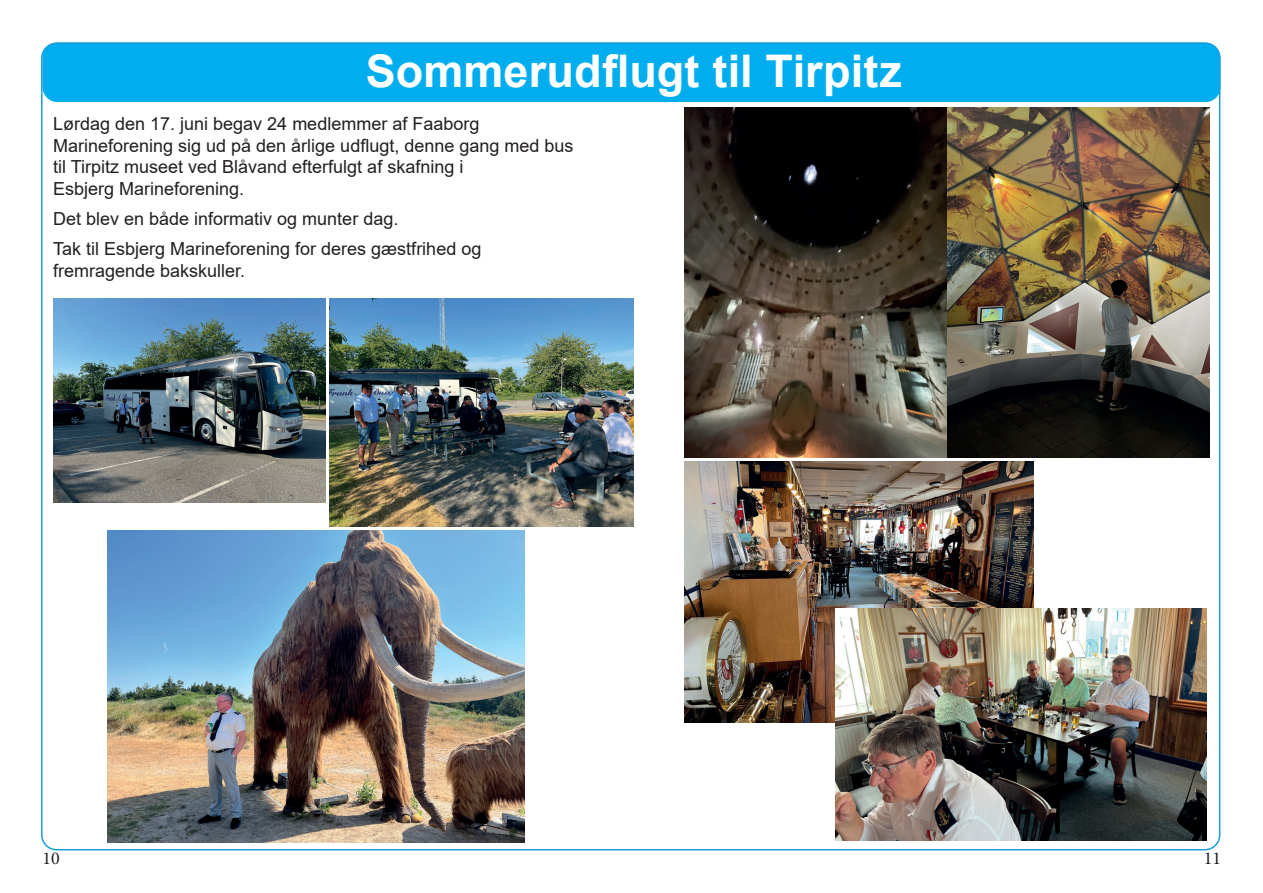
<style>
.page{position:relative;width:1263px;height:893px;background:#fff}
.page>*{position:absolute;margin:0;border:0;box-sizing:border-box;transform-origin:0 0}
.t1{font:700 45px "Arial";letter-spacing:.005em;color:#fff}
.t2{font:18px/21.6px "Arial";color:#231f20}
.t3{font:18px "Minion Pro";color:#231f20}
</style>
<div class="page">
<div style="left:43px;top:43px;width:1177px;height:59px;background:#00aeef;border-radius:15px"></div>
<img style="left:53px;top:298px;width:272px;height:204px">
<img style="left:330px;top:298px;width:304px;height:228px">
<img style="left:107px;top:530px;width:417px;height:313px">
<img style="left:685px;top:107px;width:525px;height:350px">
<img style="left:685px;top:461px;width:348px;height:262px">
<img style="left:836px;top:608px;width:370px;height:233px">
<h1 class="t1" style="left:366px;top:40px;width:538px">Sommerudflugt til Tirpitz</h1>
<p class="t2" style="left:53px;top:113px;width:522px">Lørdag den 17. juni begav 24 medlemmer af Faaborg Marineforening sig ud på den årlige udflugt, denne gang med bus til Tirpitz museet ved Blåvand efterfulgt af skafning i<br>Esbjerg Marineforening.</p>
<p class="t2" style="left:53px;top:203px;width:430px;line-height:30.2px">Det blev en både informativ og munter dag.<br>Tak til Esbjerg Marineforening for deres gæstfrihed og</p>
<p class="t2" style="left:53px;top:259px;width:194px">fremragende bakskuller.</p>
<p class="t3" style="left:43px;top:846px;width:19px">10</p>
<p class="t3" style="left:1204px;top:846px;width:19px">11</p>
</div>
